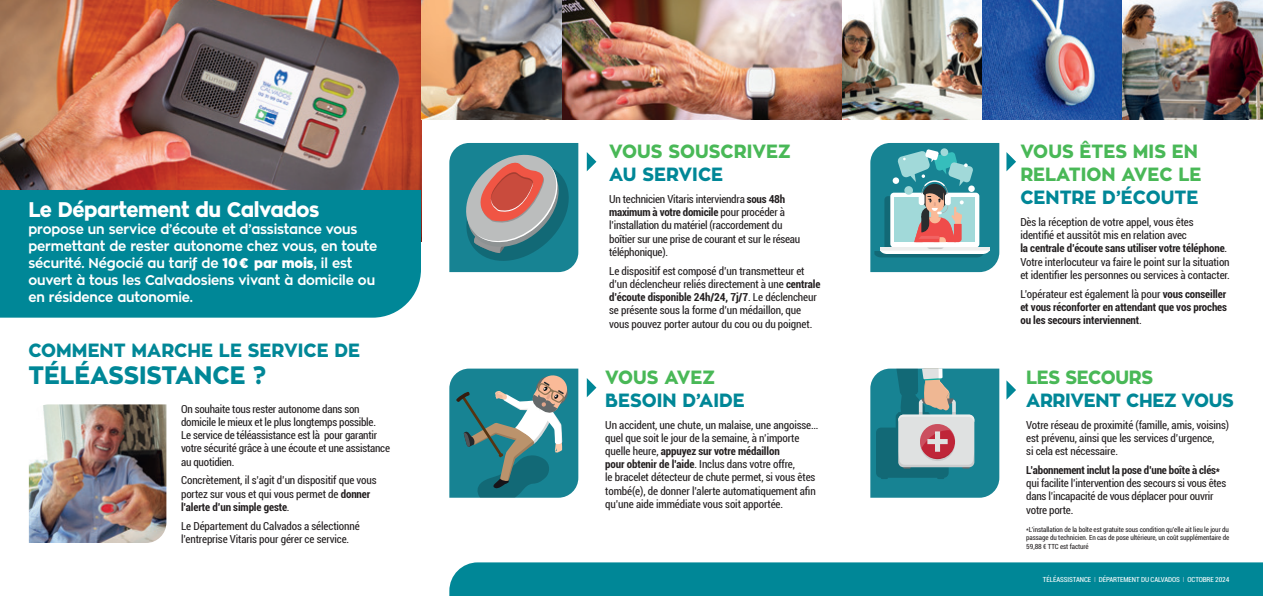
<style>
.page{position:relative;width:1263px;height:596px;background:#fff}
.page>*{position:absolute;margin:0;border:0;box-sizing:border-box;transform-origin:0 0}
.t1{font:800 25px "Zona Pro";color:#008797;scale:.95 1}
.t2{font:800 21px "Zona Pro";letter-spacing:-.02em;color:#fff;scale:.95 1}
.t3{font:800 19px "Zona Pro";color:#008797;scale:.95 1}
.t4{font:800 19px/23px "Zona Pro";color:#49b857;scale:.95 1}
.t5{font:800 19px "Zona Pro";letter-spacing:-.02em;color:#008797;scale:.95 1}
.t6{font:800 19px "Zona Pro";letter-spacing:-.02em;color:#49b857;scale:.95 1}
.t7{font:700 14px/17px "Zona Pro";letter-spacing:-.01em;color:#fff;scale:.95 1}
.t8{font:condensed 11px/13.2px "Roboto";letter-spacing:-.01em;color:#231f20}
.t9{font:700 condensed 11px/13.2px "Roboto";letter-spacing:-.01em;color:#231f20;text-align:justify}
.t10{font:condensed 7px/8.4px "Roboto";letter-spacing:-.01em;color:#231f20;text-align:justify}
.t11{font:condensed 7px "Roboto";letter-spacing:-.01em;color:#fff}
.s1{font-weight:900}
.s2{font-weight:700}
.s3{font-weight:400}
.s4{color:#94bfca}
</style>
<div class="page">
<img style="left:0;top:0;width:421px;height:190px">
<div style="left:0;top:190px;width:421px;height:127px;background:#008797"></div>
<svg style="left:870px;top:368px;width:129px;height:129px"></svg>
<svg style="left:870px;top:143px;width:129px;height:129px"></svg>
<svg style="left:449px;top:143px;width:129px;height:129px"></svg>
<img style="left:29px;top:404px;width:137px;height:138px">
<svg style="left:449px;top:368px;width:129px;height:129px"></svg>
<img style="left:421px;top:0;width:421px;height:120px">
<img style="left:842px;top:0;width:140px;height:120px">
<svg style="left:982px;top:0;width:141px;height:120px"></svg>
<img style="left:1123px;top:0;width:140px;height:120px">
<div style="left:449px;top:562px;width:814px;height:33px;background:#008797"></div>
<svg style="left:587px;top:152px;width:9px;height:19px"></svg>
<svg style="left:1006px;top:152px;width:10px;height:19px"></svg>
<svg style="left:587px;top:378px;width:9px;height:19px"></svg>
<svg style="left:1006px;top:380px;width:10px;height:19px"></svg>
<h2 class="t2" style="left:28px;top:195px;width:308px">Le Département du Calvados</h2>
<p class="t7" style="left:28px;top:220px;width:369px">propose un service d’écoute et d’assistance vous permettant de rester autonome chez vous, en toute sécurité. Négocié au tarif de <span class="s1">10€ par mois</span>, il est ouvert à tous les Calvadosiens vivant à domicile ou en résidence autonomie.</p>
<h3 class="t3" style="left:28px;top:338px;width:351px">COMMENT MARCHE LE SERVICE DE</h3>
<h1 class="t1" style="left:28px;top:359px;width:252px">TÉLÉASSISTANCE ?</h1>
<p class="t8" style="left:181px;top:401px;width:211px">On souhaite tous rester autonome dans son domicile le mieux et le plus longtemps possible.<br>Le service de téléassistance est là pour garantir votre sécurité grâce à une écoute et une assistance au quotidien.</p>
<p class="t8" style="left:181px;top:473px;width:197px">Concrètement, il s’agit d’un dispositif que vous portez sur vous et qui vous permet de <span class="s2">donner l’alerte d’un simple geste</span>.</p>
<p class="t8" style="left:181px;top:518px;width:180px">Le Département du Calvados a sélectionné l’entreprise Vitaris pour gérer ce service.</p>
<h3 class="t4" style="left:609px;top:140px;width:192px">VOUS SOUSCRIVEZ</h3>
<h3 class="t3" style="left:609px;top:162px;width:122px">AU SERVICE</h3>
<p class="t8" style="left:609px;top:192px;width:193px">Un technicien Vitaris interviendra <span class="s2">sous 48h maximum à votre domicile</span> pour procéder à l’installation du matériel (raccordement du boîtier sur une prise de courant et sur le réseau téléphonique).</p>
<p class="t8" style="left:609px;top:264px;width:213px">Le dispositif est composé d’un transmetteur et d’un déclencheur reliés directement à une <span class="s2">centrale d’écoute disponible 24h/24, 7j/7</span>. Le déclencheur se présente sous la forme d’un médaillon, que vous pouvez porter autour du cou ou du poignet.</p>
<h3 class="t4" style="left:605px;top:366px;width:117px">VOUS AVEZ</h3>
<h3 class="t3" style="left:605px;top:387px;width:148px">BESOIN D’AIDE</h3>
<p class="t8" style="left:605px;top:417px;width:214px">Un accident, une chute, un malaise, une angoisse… quel que soit le jour de la semaine, à n’importe quelle heure, <span class="s2">appuyez sur votre médaillon<br>pour obtenir de l’aide</span>. Inclus dans votre offre,<br>le bracelet détecteur de chute permet, si vous êtes tombé(e), de donner l’alerte automatiquement afin qu’une aide immédiate vous soit apportée.</p>
<h3 class="t4" style="left:1020px;top:140px;width:192px">VOUS ÊTES MIS EN<br>RELATION AVEC LE</h3>
<h3 class="t3" style="left:1020px;top:185px;width:189px">CENTRE D’ÉCOUTE</h3>
<p class="t8" style="left:1020px;top:215px;width:211px">Dès la réception de votre appel, vous êtes identifié et aussitôt mis en relation avec<br><span class="s2">la centrale d’écoute sans utiliser votre téléphone</span>.<br>Votre interlocuteur va faire le point sur la situation et identifier les personnes ou services à contacter.</p>
<p class="t9" style="left:1020px;top:286px;width:208px"><span class="s3">L’opérateur est également là pour</span> vous conseiller et vous réconforter en attendant que vos proches ou les secours interviennent<span class="s3">.</span></p>
<h3 class="t6" style="left:1026px;top:364px;width:135px">LES SECOURS</h3>
<h3 class="t5" style="left:1026px;top:387px;width:220px">ARRIVENT CHEZ VOUS</h3>
<p class="t8" style="left:1026px;top:417px;width:204px">Votre réseau de proximité (famille, amis, voisins) est prévenu, ainsi que les services d’urgence,<br>si cela est nécessaire.</p>
<p class="t9" style="left:1026px;top:462px;width:195px">L’abonnement inclut la pose d’une boîte à clés*</p>
<p class="t8" style="left:1026px;top:476px;width:201px">qui facilite l’intervention des secours si vous êtes dans l’incapacité de vous déplacer pour ouvrir votre porte.</p>
<p class="t10" style="left:1026px;top:525px;width:205px">*L’installation de la boîte est gratuite sous condition qu’elle ait lieu le jour du passage du technicien. En cas de pose ultérieure, un coût supplémentaire de 59,88 € TTC est facturé</p>
<p class="t11" style="left:1043px;top:574px;width:188px">TÉLÉASSISTANCE <span class="s4">I</span> DÉPARTEMENT DU CALVADOS <span class="s4">I</span> OCTOBRE 2024</p>
</div>
